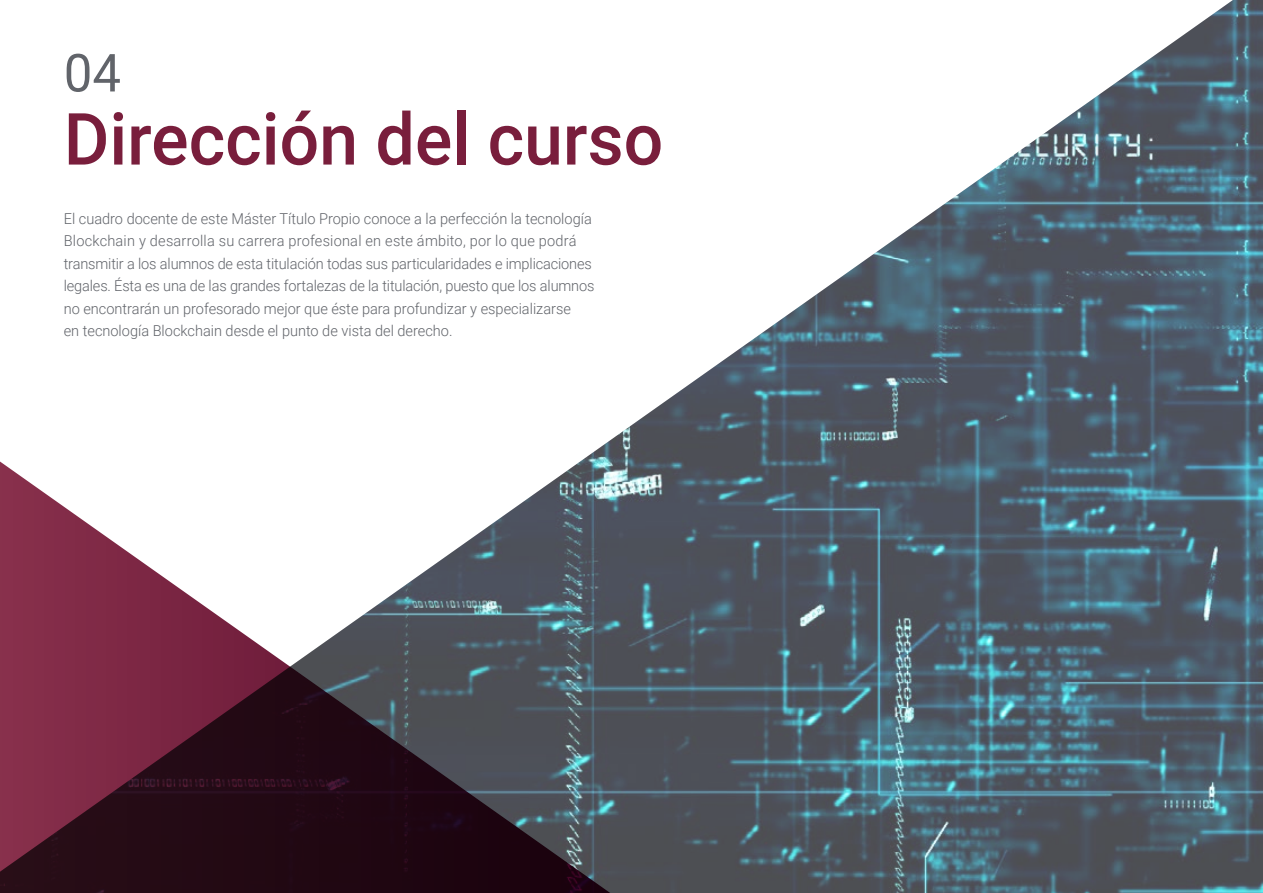
<style>
.page{position:relative;width:1263px;height:893px;background:#fff}
.page>*{position:absolute;margin:0;border:0;box-sizing:border-box;transform-origin:0 0}
.t1{font:500 72px "Roboto";color:#791e3c}
.t2{font:52.5px "Roboto";color:#61646a}
.t3{font:300 15px/22.5px "Roboto";color:#61646a}
</style>
<div class="page">
<img style="left:602px;top:0;width:661px;height:893px">
<svg style="left:0;top:446px;width:640px;height:447px"></svg>
<h2 class="t2" style="left:64px;top:36px;width:59px">04</h2>
<h1 class="t1" style="left:64px;top:89px;width:601px">Dirección del curso</h1>
<p class="t3" style="left:64px;top:207px;width:532px">El cuadro docente de este Máster Título Propio conoce a la perfección la tecnología Blockchain y desarrolla su carrera profesional en este ámbito, por lo que podrá transmitir a los alumnos de esta titulación todas sus particularidades e implicaciones legales. Ésta es una de las grandes fortalezas de la titulación, puesto que los alumnos no encontrarán un profesorado mejor que éste para profundizar y especializarse<br>en tecnología Blockchain desde el punto de vista del derecho.</p>
</div>
